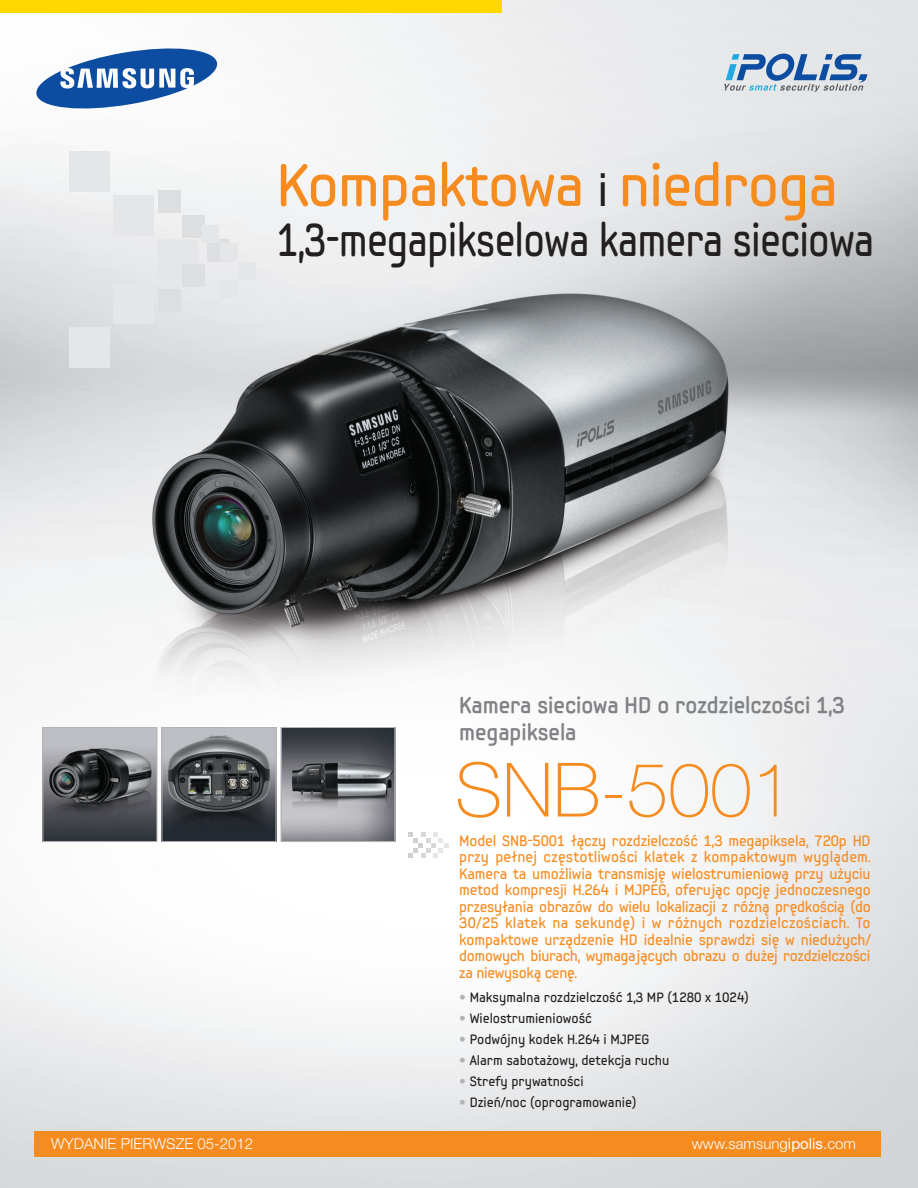
<style>
.page{position:relative;width:918px;height:1188px;background:#fff}
.page>*{position:absolute;margin:0;border:0;box-sizing:border-box;transform-origin:0 0}
.t1{font:100 75px "Helvetica Neue";color:#f68b1f}
.t2{font:59.1px "Samsung Imagination Modern";letter-spacing:-.02em;color:#f68b1f}
.t3{font:45.9px "Samsung Imagination Modern";letter-spacing:-.02em;color:#231f20;scale:.88 1}
.t4{font:700 22.5px/27.2px "Samsung Imagination Modern";color:#808285}
.t5{font:15px/16.5px "Samsung Imagination Modern";letter-spacing:-.02em;color:#f68b1f;text-align:justify}
.t6{font:15px "Helvetica Neue Light si";color:#fff}
.t7{font:13.5px "Samsung Imagination Modern";color:#231f20}
.s1{font-family:"Helvetica Neue Roman si";font-size:45.9px;color:#231f20}
.s2{font-family:"Helvetica Neue Light si";color:#b2b3b7}
.s3{font-family:"Helvetica Neue Roman si"}
</style>
<div class="page">
<img style="left:0;top:0;width:918px;height:1188px">
<div style="left:34px;top:1131px;width:846px;height:26px;background:#f68b1f"></div>
<div style="left:0;top:0;width:502px;height:13px;background:#ffd801"></div>
<svg style="left:408px;top:833px;width:40px;height:24px"></svg>
<div style="left:69px;top:151px;width:41px;height:41px;background:#e5e6e8"></div>
<div style="left:113px;top:195px;width:41px;height:41px;background:#e5e6e8"></div>
<div style="left:157px;top:239px;width:40px;height:41px;background:#e5e6e8"></div>
<div style="left:113px;top:283px;width:41px;height:41px;background:#e5e6e8"></div>
<div style="left:69px;top:327px;width:41px;height:40px;background:#e5e6e8"></div>
<div style="left:158px;top:190px;width:23px;height:23px;background:#dddee0"></div>
<div style="left:182px;top:215px;width:23px;height:23px;background:#dddee0"></div>
<div style="left:207px;top:239px;width:23px;height:23px;background:#dddee0"></div>
<div style="left:182px;top:264px;width:23px;height:23px;background:#dddee0"></div>
<div style="left:158px;top:289px;width:23px;height:23px;background:#dddee0"></div>
<div style="left:202px;top:225px;width:17px;height:17px;background:#e5e6e8"></div>
<div style="left:220px;top:243px;width:17px;height:18px;background:#e5e6e8"></div>
<div style="left:239px;top:262px;width:17px;height:17px;background:#e5e6e8"></div>
<div style="left:220px;top:280px;width:17px;height:18px;background:#e5e6e8"></div>
<div style="left:202px;top:299px;width:17px;height:17px;background:#e5e6e8"></div>
<svg style="left:35px;top:44px;width:183px;height:69px"></svg>
<img style="left:45px;top:729px;width:110px;height:111px">
<div style="left:43px;top:727px;width:114px;height:115px;border:1px solid #b2b3b7"></div>
<img style="left:164px;top:729px;width:110px;height:111px">
<div style="left:162px;top:727px;width:114px;height:115px;border:1px solid #b2b3b7"></div>
<img style="left:283px;top:730px;width:110px;height:110px">
<div style="left:281px;top:727px;width:114px;height:115px;border:1px solid #b2b3b7"></div>
<svg style="left:724px;top:54px;width:144px;height:38px;background:#98b1cc"></svg>
<h2 class="t2" style="left:276px;top:147px;width:563px">Kompaktowa <span class="s1">i</span> niedroga</h2>
<h3 class="t3" style="left:276px;top:210px;width:681px">1,3-megapikselowa kamera sieciowa</h3>
<p class="t6" style="left:51px;top:1134px;width:204px">WYDANIE PIERWSZE 05-2012</p>
<h3 class="t4" style="left:459px;top:692px;width:387px">Kamera sieciowa HD o rozdzielczości 1,3 megapiksela</h3>
<h1 class="t1" style="left:455px;top:747px;width:340px">SNB-5001</h1>
<p class="t5" style="left:459px;top:832px;width:413px">Model SNB-5001 łączy rozdzielczość 1,3 megapiksela, 720p HD przy pełnej częstotliwości klatek z kompaktowym wyglądem.<br>Kamera ta umożliwia transmisję wielostrumieniową przy użyciu metod kompresji H.264 i MJPEG, oferując opcję jednoczesnego przesyłania obrazów do wielu lokalizacji z różną prędkością (do 30/25 klatek na sekundę) i w różnych rozdzielczościach. To kompaktowe urządzenie HD idealnie sprawdzi się w niedużych/ domowych biurach, wymagających obrazu o dużej rozdzielczości za niewysoką cenę.</p>
<p class="t7" style="left:459px;top:989px;width:291px"><span class="s2">•</span> Maksymalna rozdzielczość 1,3 MP (1280 x 1024)</p>
<p class="t7" style="left:459px;top:1010px;width:134px"><span class="s2">•</span> Wielostrumieniowość</p>
<p class="t7" style="left:459px;top:1031px;width:192px"><span class="s2">•</span> Podwójny kodek H.264 i MJPEG</p>
<p class="t7" style="left:459px;top:1052px;width:212px"><span class="s2">•</span> Alarm sabotażowy, detekcja ruchu</p>
<p class="t7" style="left:459px;top:1073px;width:126px"><span class="s2">•</span> Strefy prywatności</p>
<p class="t7" style="left:459px;top:1094px;width:179px"><span class="s2">•</span> Dzień/noc (oprogramowanie)</p>
<p class="t6" style="left:692px;top:1134px;width:166px">www.samsung<span class="s3">ipolis</span>.com</p>
</div>
